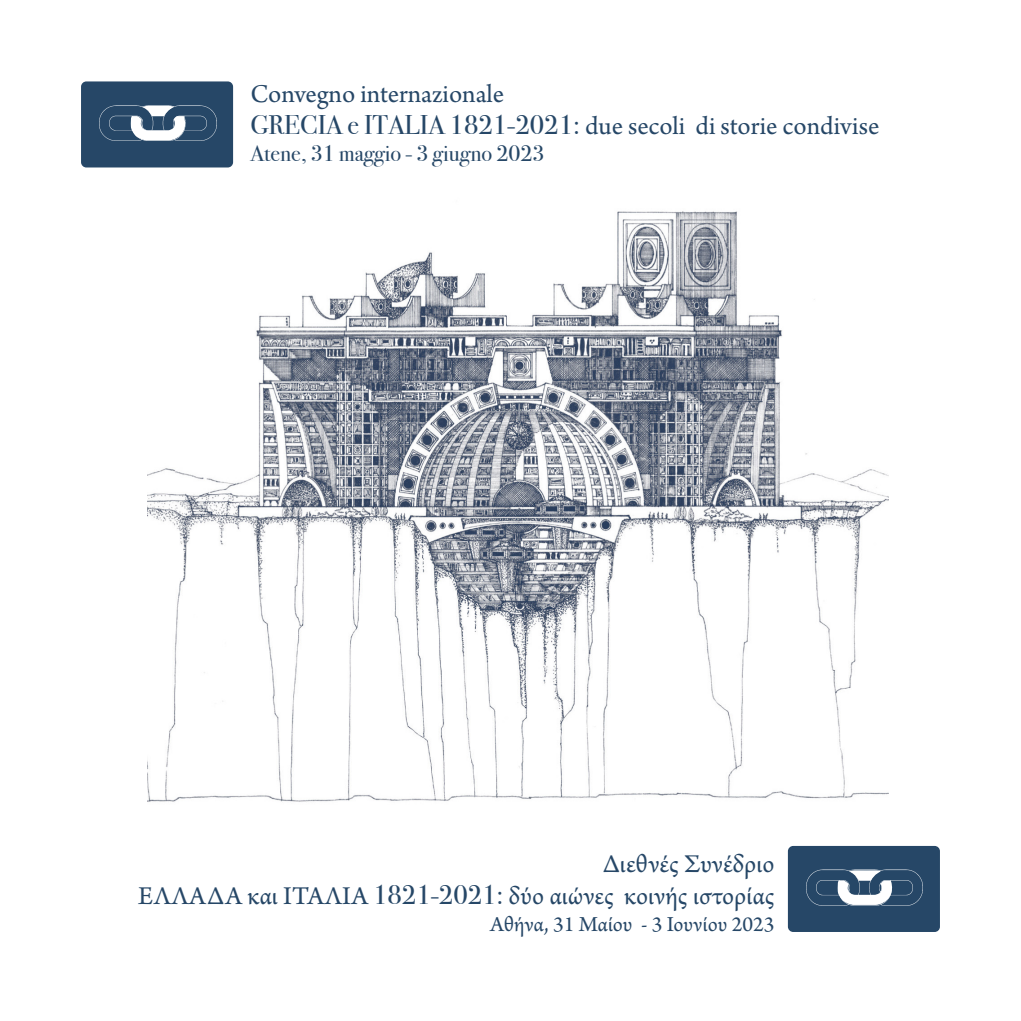
<style>
.page{position:relative;width:1021px;height:1021px;background:#fff}
.page>*{position:absolute;margin:0;border:0;box-sizing:border-box;transform-origin:0 0}
.t1{font:27px "Arno Pro";color:#264767}
.t2{font:22.5px "Bodoni Svty Two ITCTT Book";color:#264767}
.t3{font:22.5px "Arno Pro";color:#264767}
.s1{font-family:"Bodoni Svty Two ITCTT Book"}
</style>
<div class="page">
<img style="left:148px;top:211px;width:740px;height:591px">
<div style="left:81px;top:81px;width:152px;height:86px;background:#264767;border-radius:5px"></div>
<img style="left:99px;top:105px;width:117px;height:36px">
<svg style="left:131px;top:106px;width:56px;height:34px"></svg>
<div style="left:787px;top:846px;width:152px;height:85px;background:#264767;border-radius:5px"></div>
<img style="left:806px;top:869px;width:116px;height:37px">
<svg style="left:837px;top:870px;width:56px;height:34px"></svg>
<p class="t1" style="left:250px;top:78px;width:255px">Convegno internazionale</p>
<p class="t1" style="left:250px;top:111px;width:630px"><span class="s1">GRECIA e ITALIA 1821-2021:</span> due secoli di storie condivise</p>
<p class="t2" style="left:250px;top:135px;width:295px">Atene, 31 maggio - 3 giugno 2023</p>
<p class="t1" style="left:603px;top:848px;width:173px">Διεθνές Συνέδριο</p>
<p class="t1" style="left:138px;top:880px;width:638px">ΕΛΛΆΔΑ και ΙΤΑΛΊΑ <span class="s1">1821-2021:</span> δύο αιώνες κοινής ιστορίας</p>
<p class="t3" style="left:490px;top:911px;width:286px">Αθήνα, 31 Μαίου - 3 Ιουνίου 2023</p>
</div>
